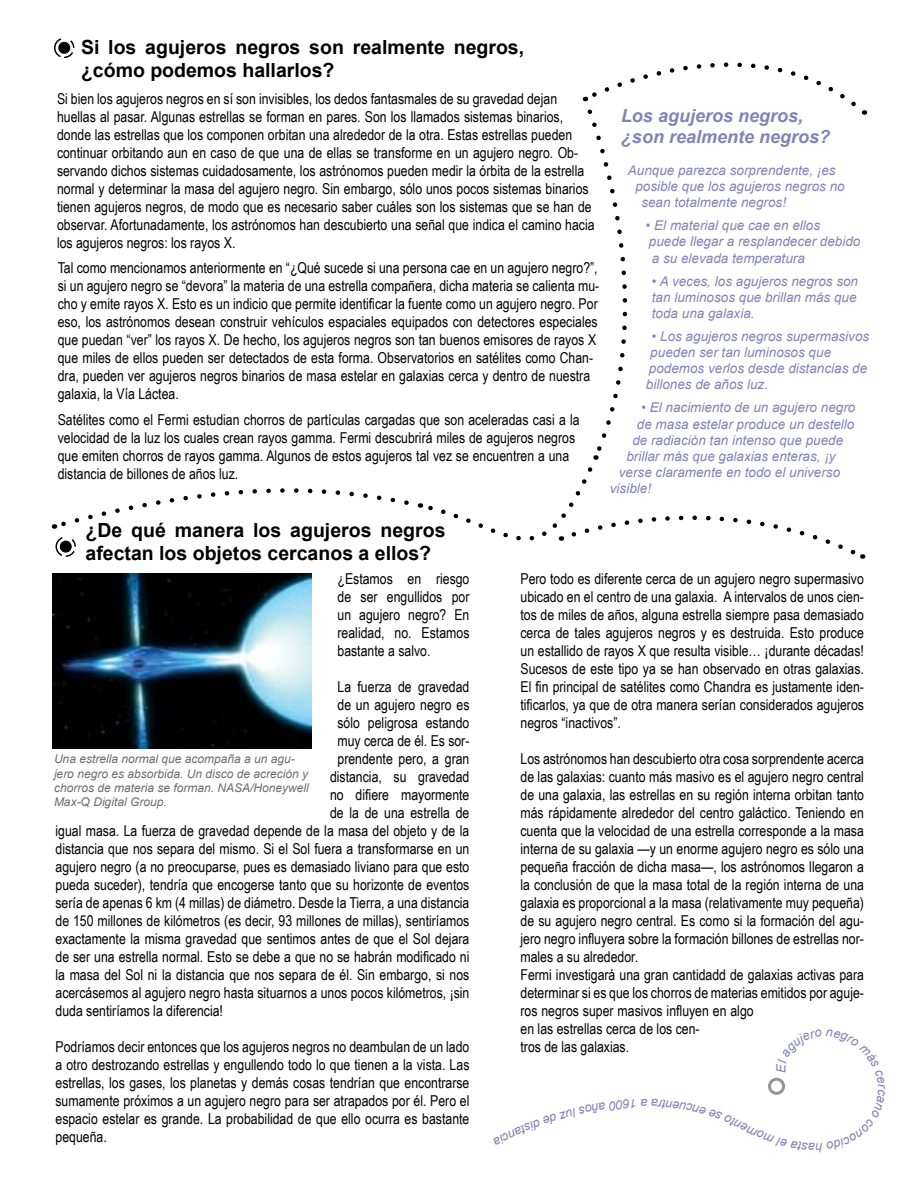
<style>
.page{position:relative;width:918px;height:1188px;background:#fff}
.page>*{position:absolute;margin:0;border:0;box-sizing:border-box;transform-origin:0 0}
.t1{font:700 19.5px/23.4px "Arial";color:#000}
.t2{font:italic 700 18px/21.6px "Arial";color:#8283b7}
.t3{font:15px/18px "Arial Narrow";color:#000}
.t4{font:italic 13.5px/16.2px "Arial";color:#8283b7}
.t5{font:italic 12.75px "Arial";color:#8283b7}
.t6{font:italic 12px/14.4px "Arial";color:#6d6e6b}
</style>
<div class="page">
<img style="left:52px;top:574px;width:259px;height:175px">
<svg style="left:54px;top:488px;width:355px;height:41px"></svg>
<svg style="left:420px;top:62px;width:445px;height:497px"></svg>
<svg style="left:54px;top:38px;width:21px;height:21px"></svg>
<svg style="left:55px;top:537px;width:21px;height:20px"></svg>
<svg style="left:768px;top:1077px;width:17px;height:18px"></svg>
<h1 class="t1" style="left:81px;top:36px;width:445px">Si los agujeros negros son realmente negros, ¿cómo podemos hallarlos?</h1>
<p class="t3" style="left:57px;top:89px;width:539px">Si bien los agujeros negros en sí son invisibles, los dedos fantasmales de su gravedad dejan huellas al pasar. Algunas estrellas se forman en pares. Son los llamados sistemas binarios, donde las estrellas que los componen orbitan una alrededor de la otra. Estas estrellas pueden continuar orbitando aun en caso de que una de ellas se transforme en un agujero negro. Ob&shy;servando dichos sistemas cuidadosamente, los astrónomos pueden medir la órbita de la estrella normal y determinar la masa del agujero negro. Sin embargo, sólo unos pocos sistemas binarios tienen agujeros negros, de modo que es necesario saber cuáles son los sistemas que se han de observar. Afortunadamente, los astrónomos han descubierto una señal que indica el camino hacia los agujeros negros: los rayos X.</p>
<p class="t3" style="left:58px;top:259px;width:543px">Tal como mencionamos anteriormente en “¿Qué sucede si una persona cae en un agujero negro?”, si un agujero negro se “devora” la materia de una estrella compañera, dicha materia se calienta mu&shy;cho y emite rayos X. Esto es un indicio que permite identificar la fuente como un agujero negro. Por eso, los astrónomos desean construir vehículos espaciales equipados con detectores especiales que puedan “ver” los rayos X. De hecho, los agujeros negros son tan buenos emisores de rayos X que miles de ellos pueden ser detectados de esta forma. Observatorios en satélites como Chan&shy;dra, pueden ver agujeros negros binarios de masa estelar en galaxias cerca y dentro de nuestra galaxia, la Vía Láctea.</p>
<p class="t3" style="left:58px;top:410px;width:523px">Satélites como el Fermi estudian chorros de partículas cargadas que son aceleradas casi a la velocidad de la luz los cuales crean rayos gamma. Fermi descubrirá miles de agujeros negros que emiten chorros de rayos gamma. Algunos de estos agujeros tal vez se encuentren a una distancia de billones de años luz.</p>
<h1 class="t1" style="left:86px;top:519px;width:362px">¿De qué manera los agujeros negros afectan los objetos cercanos a ellos?</h1>
<p class="t2" style="left:621px;top:105px;width:211px">Los agujeros negros, ¿son realmente negros?</p>
<p class="t4" style="left:628px;top:162px;width:209px">Aunque parezca sorprendente, ¡es</p>
<p class="t4" style="left:635px;top:178px;width:211px">posible que los agujeros negros no</p>
<p class="t4" style="left:641px;top:195px;width:146px">sean totalmente negros!</p>
<p class="t4" style="left:646px;top:218px;width:216px">• El material que cae en ellos puede llegar a resplandecer debido a su elevada temperatura</p>
<p class="t4" style="left:652px;top:273px;width:208px;text-align:justify">• A veces, los agujeros negros son tan luminosos que brillan más que toda una galaxia.</p>
<p class="t4" style="left:652px;top:328px;width:219px">• Los agujeros negros supermasivos</p>
<p class="t4" style="left:650px;top:344px;width:182px">pueden ser tan luminosos que</p>
<p class="t4" style="left:649px;top:361px;width:220px">podemos verlos desde distancias de</p>
<p class="t4" style="left:646px;top:377px;width:124px">billones de años luz.</p>
<p class="t4" style="left:641px;top:400px;width:216px">• El nacimiento de un agujero negro</p>
<p class="t4" style="left:637px;top:416px;width:219px">de masa estelar produce un destello</p>
<p class="t4" style="left:632px;top:432px;width:212px">de radiación tan intenso que puede</p>
<p class="t4" style="left:626px;top:448px;width:211px">brillar más que galaxias enteras, ¡y</p>
<p class="t4" style="left:619px;top:465px;width:223px">verse claramente en todo el universo</p>
<p class="t4" style="left:610px;top:481px;width:43px">visible!</p>
<p class="t3" style="left:338px;top:569px;width:134px;text-align:justify">¿Estamos en riesgo de ser engullidos por un agujero negro? En realidad, no. Estamos bastante a salvo.</p>
<p class="t3" style="left:338px;top:677px;width:133px">La fuerza de gravedad</p>
<p class="t3" style="left:338px;top:695px;width:133px">de un agujero negro es</p>
<p class="t3" style="left:338px;top:713px;width:133px">sólo peligrosa estando</p>
<p class="t3" style="left:338px;top:731px;width:134px">muy cerca de él. Es sor-</p>
<p class="t3" style="left:338px;top:749px;width:133px">prendente pero, a gran</p>
<p class="t3" style="left:330px;top:767px;width:141px">distancia, su gravedad</p>
<p class="t3" style="left:330px;top:785px;width:141px">no difiere mayormente</p>
<p class="t3" style="left:330px;top:803px;width:141px">de la de una estrella de</p>
<p class="t3" style="left:56px;top:821px;width:415px">igual masa. La fuerza de gravedad depende de la masa del objeto y de la</p>
<p class="t3" style="left:56px;top:839px;width:415px">distancia que nos separa del mismo. Si el Sol fuera a transformarse en un</p>
<p class="t3" style="left:56px;top:857px;width:415px">agujero negro (a no preocuparse, pues es demasiado liviano para que esto</p>
<p class="t3" style="left:56px;top:875px;width:415px">pueda suceder), tendría que encogerse tanto que su horizonte de eventos</p>
<p class="t3" style="left:56px;top:893px;width:415px">sería de apenas 6 km (4 millas) de diámetro. Desde la Tierra, a una distancia</p>
<p class="t3" style="left:56px;top:911px;width:415px">de 150 millones de kilómetros (es decir, 93 millones de millas), sentiríamos</p>
<p class="t3" style="left:56px;top:929px;width:415px">exactamente la misma gravedad que sentimos antes de que el Sol dejara</p>
<p class="t3" style="left:56px;top:947px;width:415px">de ser una estrella normal. Esto se debe a que no se habrán modificado ni</p>
<p class="t3" style="left:56px;top:965px;width:415px">la masa del Sol ni la distancia que nos separa de él. Sin embargo, si nos</p>
<p class="t3" style="left:56px;top:983px;width:415px">acercásemos al agujero negro hasta situarnos a unos pocos kilómetros, ¡sin</p>
<p class="t3" style="left:56px;top:1001px;width:169px">duda sentiríamos la diferencia!</p>
<p class="t3" style="left:56px;top:1037px;width:415px;text-align:justify">Podríamos decir entonces que los agujeros negros no deambulan de un lado a otro destrozando estrellas y engullendo todo lo que tienen a la vista. Las estrellas, los gases, los planetas y demás cosas tendrían que encontrarse sumamente próximos a un agujero negro para ser atrapados por él. Pero el espacio estelar es grande. La probabilidad de que ello ocurra es bastante pequeña.</p>
<p class="t6" style="left:54px;top:752px;width:256px">Una estrella normal que acompaña a un agu&shy;jero negro es absorbida. Un disco de acreción y chorros de materia se forman. NASA/Honeywell Max-Q Digital Group.</p>
<p class="t3" style="left:520px;top:569px;width:345px;text-align:justify">Pero todo es diferente cerca de un agujero negro supermasivo ubicado en el centro de una galaxia. A intervalos de unos cien&shy;tos de miles de años, alguna estrella siempre pasa demasiado cerca de tales agujeros negros y es destruida. Esto produce un estallido de rayos X que resulta visible… ¡durante décadas!<br>Sucesos de este tipo ya se han observado en otras galaxias.<br>El fin principal de satélites como Chandra es justamente iden&shy;tificarlos, ya que de otra manera serían considerados agujeros negros “inactivos”.</p>
<p class="t3" style="left:520px;top:749px;width:345px">Los astrónomos han descubierto otra cosa sorprendente acerca de las galaxias: cuanto más masivo es el agujero negro central de una galaxia, las estrellas en su región interna orbitan tanto más rápidamente alrededor del centro galáctico. Teniendo en cuenta que la velocidad de una estrella corresponde a la masa interna de su galaxia —y un enorme agujero negro es sólo una pequeña fracción de dicha masa—, los astrónomos llegaron a la conclusión de que la masa total de la región interna de una galaxia es proporcional a la masa (relativamente muy pequeña) de su agujero negro central. Es como si la formación del agu&shy;jero negro influyera sobre la formación billones de estrellas nor&shy;males a su alrededor.<br>Fermi investigará una gran cantidadd de galaxias activas para determinar si es que los chorros de materias emitidos por aguje&shy;ros negros super masivos influyen en algo<br>en las estrellas cerca de los cen-<br>tros de las galaxias.</p>
<p class="t5" style="left:648px;top:1112px;width:9px;rotate:180deg">a</p>
</div>
